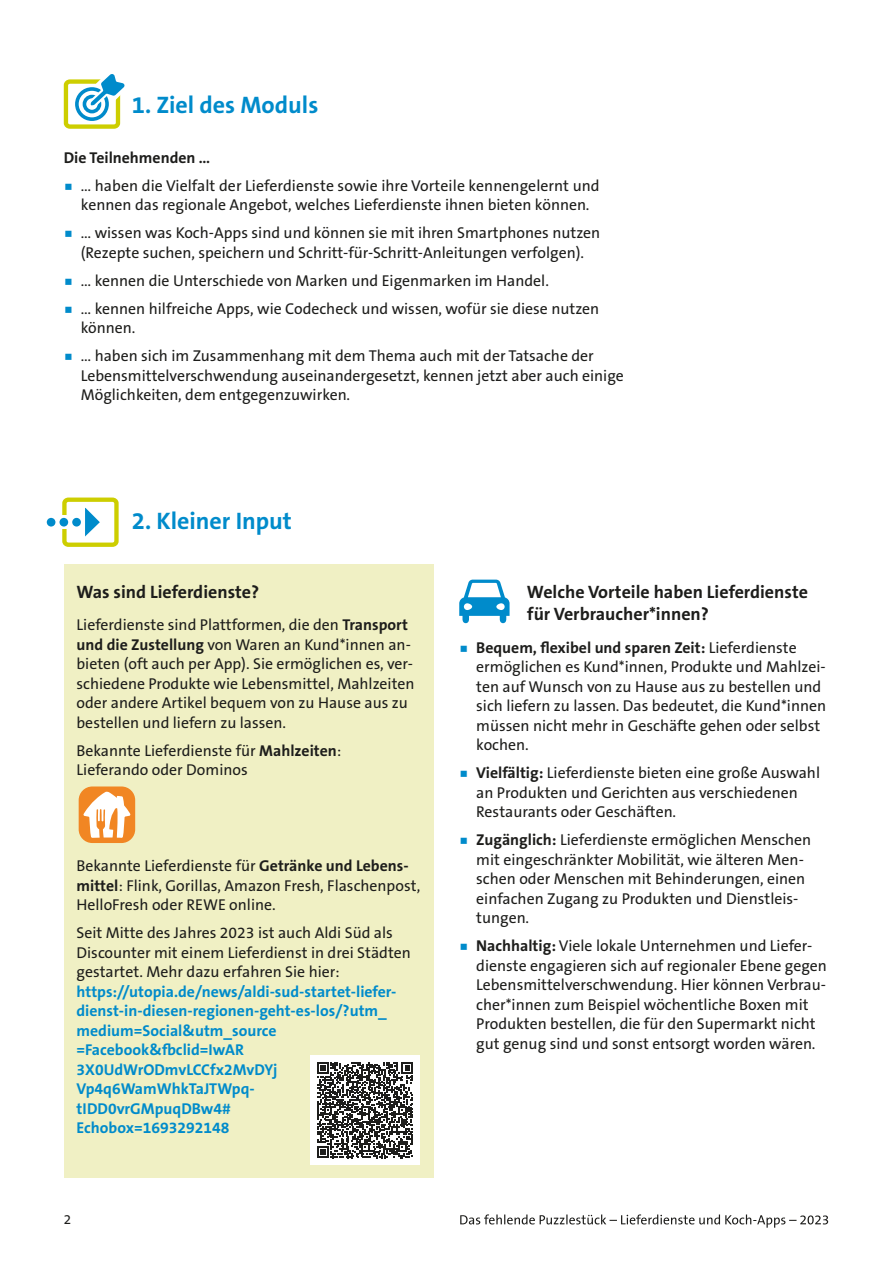
<style>
.page{position:relative;width:893px;height:1263px;background:#fff}
.page>*{position:absolute;margin:0;border:0;box-sizing:border-box;transform-origin:0 0}
.H2_Punkt_1-6{font:700 24px "The Sans B W7";color:#008bcb}
.t1{font:700 18px/22.2px "The Sans B W7";color:#1d1d1b}
.li{font:15.75px/19.5px "The Sans B W5 Plain";color:#1d1d1b}
.t2{font:700 15.75px/19.5px "The Sans B W7";color:#008bcb}
.t3{font:700 15.75px "The Sans B W7";color:#1d1d1b}
.t4{font:13.5px "The Sans B W5 Plain";color:#1d1d1b}
.s1{font-family:"Montserrat";font-weight:600;color:#008bcb}
.s2{font-family:"The Sans B W7";font-weight:700}
.s3{font-family:"The Sans B W5 Plain";font-weight:400;color:#1d1d1b}
</style>
<div class="page">
<svg style="left:460px;top:1214px;width:368px;height:14px"></svg>
<div style="left:62px;top:497px;width:57px;height:50px;border:4px solid #cdce00;border-radius:4px"></div>
<svg style="left:60px;top:515px;width:9px;height:14px"></svg>
<svg style="left:85px;top:508px;width:15px;height:28px"></svg>
<div style="left:47px;top:518px;width:8px;height:8px;background:#008bcb;border-radius:50%"></div>
<div style="left:59px;top:518px;width:9px;height:8px;background:#008bcb;border-radius:50%"></div>
<div style="left:72px;top:518px;width:9px;height:8px;background:#008bcb;border-radius:50%"></div>
<div style="left:64px;top:564px;width:370px;height:614px;background:#f0f0c4"></div>
<div style="left:83px;top:95px;width:18px;height:18px;border:4px solid #008bcb;border-radius:50%"></div>
<div style="left:75px;top:87px;width:34px;height:34px;border:4px solid #008bcb;border-radius:50%"></div>
<div style="left:64px;top:79px;width:56px;height:50px;border:4px solid #cdce00;border-radius:4px"></div>
<svg style="left:87px;top:74px;width:38px;height:36px"></svg>
<div style="left:79px;top:786px;width:56px;height:57px;background:#f18623;border-radius:14px"></div>
<svg style="left:83px;top:792px;width:48px;height:46px"></svg>
<div style="left:310px;top:1055px;width:110px;height:110px;background:#fff"></div>
<svg style="left:317px;top:1062px;width:96px;height:96px"></svg>
<svg style="left:459px;top:580px;width:51px;height:43px"></svg>
<h2 class="H2_Punkt_1-6" style="left:132px;top:90px;width:188px">1. Ziel des Moduls</h2>
<p class="t3" style="left:64px;top:147px;width:148px">Die Teilnehmenden ...</p>
<p class="li" style="left:64px;top:176px;width:537px;text-align:center"><span class="s1">■</span> ... haben die Vielfalt der Lieferdienste sowie ihre Vorteile kennengelernt und kennen das regionale Angebot, welches Lieferdienste ihnen bieten können.</p>
<p class="li" style="left:64px;top:223px;width:538px;text-align:center"><span class="s1">■</span> ... wissen was Koch-Apps sind und können sie mit ihren Smartphones nutzen (Rezepte suchen, speichern und Schritt-für-Schritt-Anleitungen verfolgen).</p>
<p class="li" style="left:64px;top:271px;width:487px"><span class="s1">■</span> ... kennen die Unterschiede von Marken und Eigenmarken im Handel.</p>
<p class="li" style="left:81px;top:299px;width:520px;text-indent:-17px"><span class="s1">■</span> ... kennen hilfreiche Apps, wie Codecheck und wissen, wofür sie diese nutzen können.</p>
<p class="li" style="left:81px;top:346px;width:545px;text-indent:-17px"><span class="s1">■</span> ... haben sich im Zusammenhang mit dem Thema auch mit der Tatsache der<br>Lebensmittelverschwendung auseinandergesetzt, kennen jetzt aber auch einige<br>Möglichkeiten, dem entgegenzuwirken.</p>
<h2 class="H2_Punkt_1-6" style="left:132px;top:506px;width:162px">2. Kleiner Input</h2>
<h3 class="t1" style="left:77px;top:581px;width:184px">Was sind Lieferdienste?</h3>
<p class="li" style="left:77px;top:615px;width:340px">Lieferdienste sind Plattformen, die den <span class="s2">Transport und die Zustellung</span> von Waren an Kund*innen an&shy;bieten (oft auch per App). Sie ermöglichen es, ver&shy;schiedene Produkte wie Lebensmittel, Mahlzeiten oder andere Artikel bequem von zu Hause aus zu bestellen und liefern zu lassen.</p>
<p class="li" style="left:77px;top:741px;width:266px">Bekannte Lieferdienste für <span class="s2">Mahlzeiten</span>:<br>Lieferando oder Dominos</p>
<p class="li" style="left:77px;top:856px;width:345px">Bekannte Lieferdienste für <span class="s2">Getränke und Lebens&shy;mittel</span>: Flink, Gorillas, Amazon Fresh, Flaschenpost,<br>HelloFresh oder REWE online.</p>
<p class="t2" style="left:77px;top:923px;width:336px"><span class="s3">Seit Mitte des Jahres 2023 ist auch Aldi Süd als Discounter mit einem Lieferdienst in drei Städten gestartet. Mehr dazu erfahren Sie hier: </span>https://utopia.de/news/aldi-sud-startet-liefer&shy;dienst-in-diesen-regionen-geht-es-los/?utm_ medium=Social&amp;utm_source =Facebook&amp;fbclid=IwAR 3X0UdWrODmvLCCfx2MvDYj Vp4q6WamWhkTaJTWpq&shy;tIDD0vrGMpuqDBw4#<br>Echobox=1693292148</p>
<p class="t4" style="left:64px;top:1211px;width:9px">2</p>
<h3 class="t1" style="left:527px;top:581px;width:283px">Welche Vorteile haben Lieferdienste für Verbraucher*innen?</h3>
<p class="li" style="left:476px;top:638px;width:351px;text-indent:-17px"><span class="s1">■</span> <span class="s2">Bequem, flexibel und sparen Zeit:</span> Lieferdienste ermöglichen es Kund*innen, Produkte und Mahlzei&shy;ten auf Wunsch von zu Hause aus zu bestellen und sich liefern zu lassen. Das bedeutet, die Kund*innen müssen nicht mehr in Geschäfte gehen oder selbst kochen.</p>
<p class="li" style="left:476px;top:763px;width:345px;text-indent:-17px"><span class="s1">■</span> <span class="s2">Vielfältig:</span> Lieferdienste bieten eine große Auswahl an Produkten und Gerichten aus verschiedenen<br>Restaurants oder Geschäften.</p>
<p class="li" style="left:476px;top:830px;width:336px;text-indent:-17px"><span class="s1">■</span> <span class="s2">Zugänglich:</span> Lieferdienste ermöglichen Menschen mit eingeschränkter Mobilität, wie älteren Men&shy;schen oder Menschen mit Behinderungen, einen einfachen Zugang zu Produkten und Dienstleis&shy;tungen.</p>
<p class="li" style="left:476px;top:936px;width:352px;text-indent:-17px"><span class="s1">■</span> <span class="s2">Nachhaltig:</span> Viele lokale Unternehmen und Liefer&shy;dienste engagieren sich auf regionaler Ebene gegen Lebensmittelverschwendung. Hier können Verbrau&shy;cher*innen zum Beispiel wöchentliche Boxen mit Produkten bestellen, die für den Supermarkt nicht gut genug sind und sonst entsorgt worden wären.</p>
</div>
